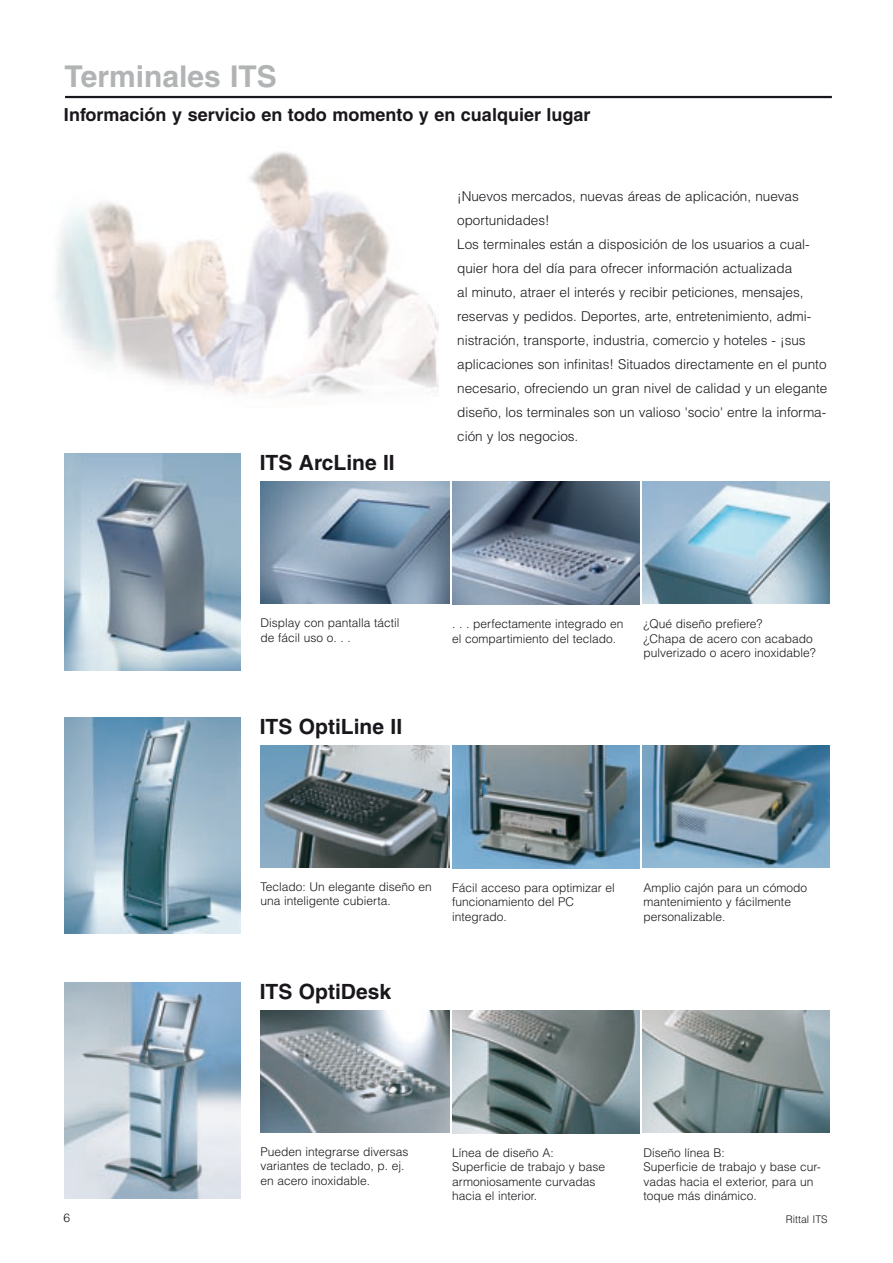
<style>
.page{position:relative;width:893px;height:1263px;background:#fff}
.page>*{position:absolute;margin:0;border:0;box-sizing:border-box;transform-origin:0 0}
.t1{font:700 30px "Helvetica";color:#b1b3b4}
.t2{font:700 21px "Helvetica";color:#1a171c}
.t3{font:700 18px "Helvetica";color:#1a171c}
.t4{font:300 13.5px/24px "Helvetica";color:#1a171c}
.t5{font:300 12px/14.4px "Helvetica";color:#1a171c}
.t6{font:300 10.5px "Helvetica";color:#1a171c}
</style>
<div class="page">
<img style="left:56px;top:152px;width:382px;height:316px">
<hr style="left:65px;top:96px;width:767px;height:2px;background:#1a171c">
<img style="left:65px;top:454px;width:175px;height:216px">
<img style="left:261px;top:482px;width:188px;height:122px">
<img style="left:452px;top:482px;width:187px;height:123px">
<img style="left:642px;top:482px;width:187px;height:122px">
<img style="left:65px;top:717px;width:175px;height:217px">
<img style="left:261px;top:745px;width:188px;height:122px">
<img style="left:452px;top:745px;width:187px;height:123px">
<img style="left:642px;top:745px;width:187px;height:122px">
<img style="left:65px;top:982px;width:175px;height:217px">
<img style="left:261px;top:1010px;width:188px;height:123px">
<img style="left:452px;top:1010px;width:187px;height:123px">
<img style="left:642px;top:1010px;width:187px;height:123px">
<h1 class="t1" style="left:64px;top:59px;width:214px">Terminales ITS</h1>
<h3 class="t3" style="left:64px;top:103px;width:528px">Información y servicio en todo momento y en cualquier lugar</h3>
<h2 class="t2" style="left:260px;top:450px;width:136px">ITS ArcLine II</h2>
<p class="t4" style="left:457px;top:183px;width:372px">¡Nuevos mercados, nuevas áreas de aplicación, nuevas oportunidades!<br>Los terminales están a disposición de los usuarios a cual&shy;quier hora del día para ofrecer información actualizada<br>al minuto, atraer el interés y recibir peticiones, mensajes, reservas y pedidos. Deportes, arte, entretenimiento, admi&shy;nistración, transporte, industria, comercio y hoteles - ¡sus aplicaciones son infinitas! Situados directamente en el punto necesario, ofreciendo un gran nivel de calidad y un elegante diseño, los terminales son un valioso 'socio' entre la informa&shy;ción y los negocios.</p>
<p class="t5" style="left:260px;top:615px;width:141px">Display con pantalla táctil de fácil uso o. . .</p>
<h2 class="t2" style="left:260px;top:713px;width:144px">ITS OptiLine II</h2>
<p class="t5" style="left:452px;top:616px;width:173px">. . . perfectamente integrado en el compartimiento del teclado.</p>
<p class="t5" style="left:644px;top:616px;width:174px">¿Qué diseño prefiere?<br>¿Chapa de acero con acabado pulverizado o acero inoxidable?</p>
<p class="t5" style="left:260px;top:879px;width:173px">Teclado: Un elegante diseño en una inteligente cubierta.</p>
<p class="t5" style="left:452px;top:880px;width:164px">Fácil acceso para optimizar el funcionamiento del PC integrado.</p>
<p class="t5" style="left:644px;top:880px;width:165px">Amplio cajón para un cómodo mantenimiento y fácilmente personalizable.</p>
<h2 class="t2" style="left:260px;top:978px;width:133px">ITS OptiDesk</h2>
<p class="t5" style="left:260px;top:1144px;width:150px">Pueden integrarse diversas variantes de teclado, p. ej. en acero inoxidable.</p>
<p class="t5" style="left:452px;top:1145px;width:154px">Línea de diseño A:<br>Superficie de trabajo y base armoniosamente curvadas hacia el interior.</p>
<p class="t5" style="left:644px;top:1145px;width:179px">Diseño línea B:<br>Superficie de trabajo y base cur&shy;vadas hacia el exterior, para un toque más dinámico.</p>
<p class="t5" style="left:63px;top:1210px;width:8px">6</p>
<p class="t6" style="left:786px;top:1213px;width:43px">Rittal ITS</p>
</div>
